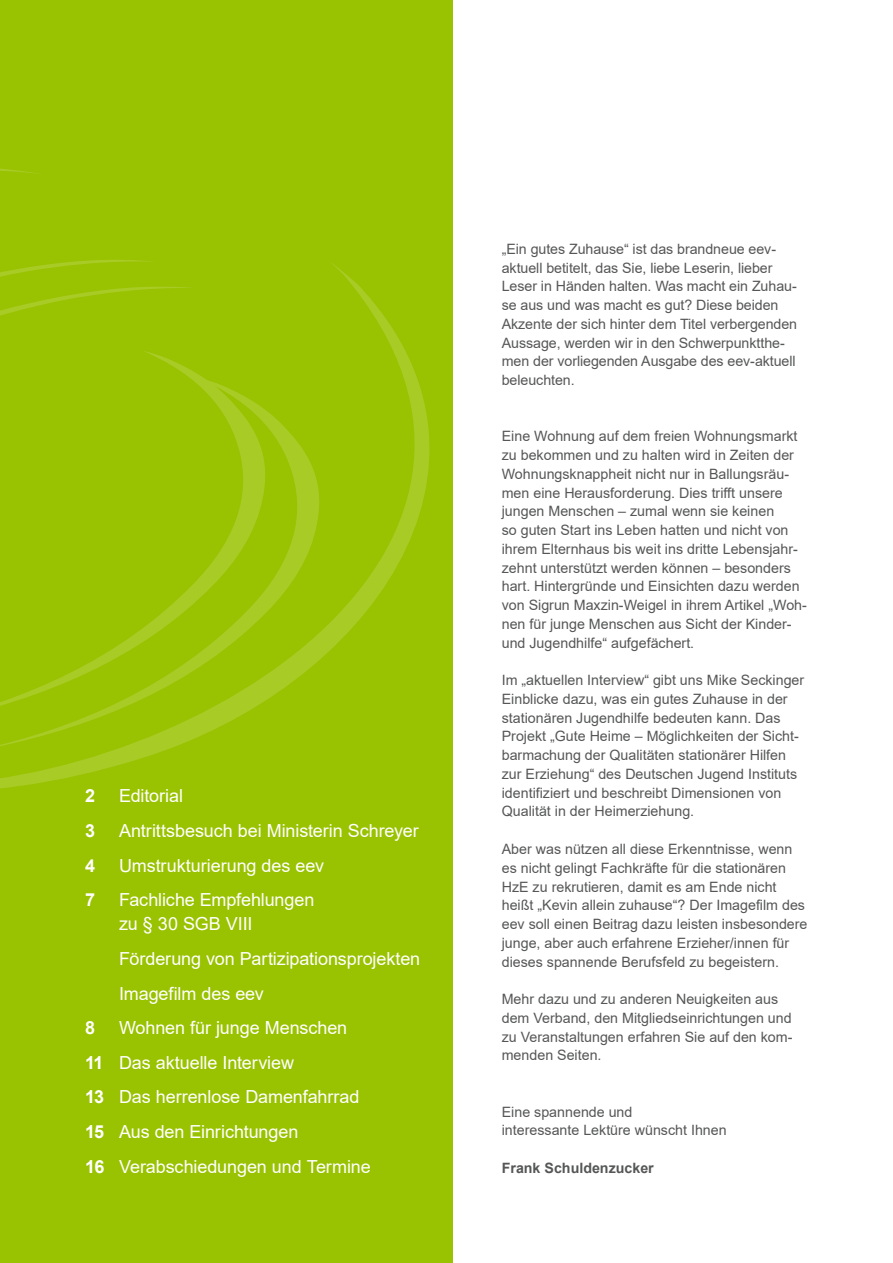
<style>
.page{position:relative;width:893px;height:1263px;background:#fff}
.page>*{position:absolute;margin:0;border:0;box-sizing:border-box;transform-origin:0 0}
.t1{font:18px/34.7px "Arial";letter-spacing:-.005em;color:#fff}
.t2{font:700 18px "Arial";color:#fff}
.t3{font:14.25px/18.8px "Arial";color:#555756}
.t4{font:700 14.25px "Arial";color:#555756}
.s1{font-weight:700}
</style>
<div class="page">
<div style="left:0;top:0;width:453px;height:1263px;background:#99c200"></div>
<svg style="left:0;top:260px;width:430px;height:529px"></svg>
<svg style="left:0;top:168px;width:45px;height:500px"></svg>
<p class="t2" style="left:85px;top:783px;width:12px">2</p>
<p class="t1" style="left:119px;top:778px;width:65px">Editorial</p>
<p class="t2" style="left:85px;top:818px;width:12px">3</p>
<p class="t1" style="left:119px;top:813px;width:301px">Antrittsbesuch bei Ministerin Schreyer</p>
<p class="t2" style="left:85px;top:852px;width:12px">4</p>
<p class="t1" style="left:119px;top:848px;width:206px">Umstrukturierung des eev</p>
<p class="t2" style="left:85px;top:887px;width:12px">7</p>
<p class="t1" style="left:119px;top:888px;width:197px;line-height:24px">Fachliche Empfehlungen zu § 30 SGB VIII</p>
<p class="t1" style="left:119px;top:941px;width:303px">Förderung von Partizipationsprojekten<br>Imagefilm des eev</p>
<p class="t2" style="left:85px;top:1015px;width:12px">8</p>
<p class="t1" style="left:85px;top:1010px;width:287px;text-indent:34px">Wohnen für junge Menschen<br><span class="s1">11</span> Das aktuelle Interview<br><span class="s1">13</span> Das herrenlose Damenfahrrad<br><span class="s1">15</span> Aus den Einrichtungen<br><span class="s1">16</span> Verabschiedungen und Termine</p>
<p class="t3" style="left:502px;top:239px;width:297px">„Ein gutes Zuhause“ ist das brandneue eev&shy;aktuell betitelt, das Sie, liebe Leserin, lieber Leser in Händen halten. Was macht ein Zuhau&shy;se aus und was macht es gut? Diese beiden Akzente der sich hinter dem Titel verbergenden Aussage, werden wir in den Schwerpunktthe&shy;men der vorliegenden Ausgabe des eev-aktuell beleuchten.</p>
<p class="t3" style="left:502px;top:427px;width:307px">Eine Wohnung auf dem freien Wohnungsmarkt zu bekommen und zu halten wird in Zeiten der Wohnungsknappheit nicht nur in Ballungsräu&shy;men eine Herausforderung. Dies trifft unsere jungen Menschen – zumal wenn sie keinen<br>so guten Start ins Leben hatten und nicht von ihrem Elternhaus bis weit ins dritte Lebensjahr&shy;zehnt unterstützt werden können – besonders hart. Hintergründe und Einsichten dazu werden von Sigrun Maxzin-Weigel in ihrem Artikel „Woh&shy;nen für junge Menschen aus Sicht der Kinder&shy;und Jugendhilfe“ aufgefächert.</p>
<p class="t3" style="left:502px;top:671px;width:304px">Im „aktuellen Interview“ gibt uns Mike Seckinger Einblicke dazu, was ein gutes Zuhause in der stationären Jugendhilfe bedeuten kann. Das Projekt „Gute Heime – Möglichkeiten der Sicht&shy;barmachung der Qualitäten stationärer Hilfen zur Erziehung“ des Deutschen Jugend Instituts identifiziert und beschreibt Dimensionen von Qualität in der Heimerziehung.</p>
<p class="t3" style="left:502px;top:839px;width:307px">Aber was nützen all diese Erkenntnisse, wenn es nicht gelingt Fachkräfte für die stationären HzE zu rekrutieren, damit es am Ende nicht heißt „Kevin allein zuhause“? Der Imagefilm des eev soll einen Beitrag dazu leisten insbesondere junge, aber auch erfahrene Erzieher/innen für dieses spannende Berufsfeld zu begeistern.</p>
<p class="t3" style="left:502px;top:989px;width:292px">Mehr dazu und zu anderen Neuigkeiten aus dem Verband, den Mitgliedseinrichtungen und zu Veranstaltungen erfahren Sie auf den kom&shy;menden Seiten.</p>
<p class="t3" style="left:502px;top:1102px;width:226px">Eine spannende und<br>interessante Lektüre wünscht Ihnen</p>
<p class="t4" style="left:502px;top:1158px;width:154px">Frank Schuldenzucker</p>
</div>
